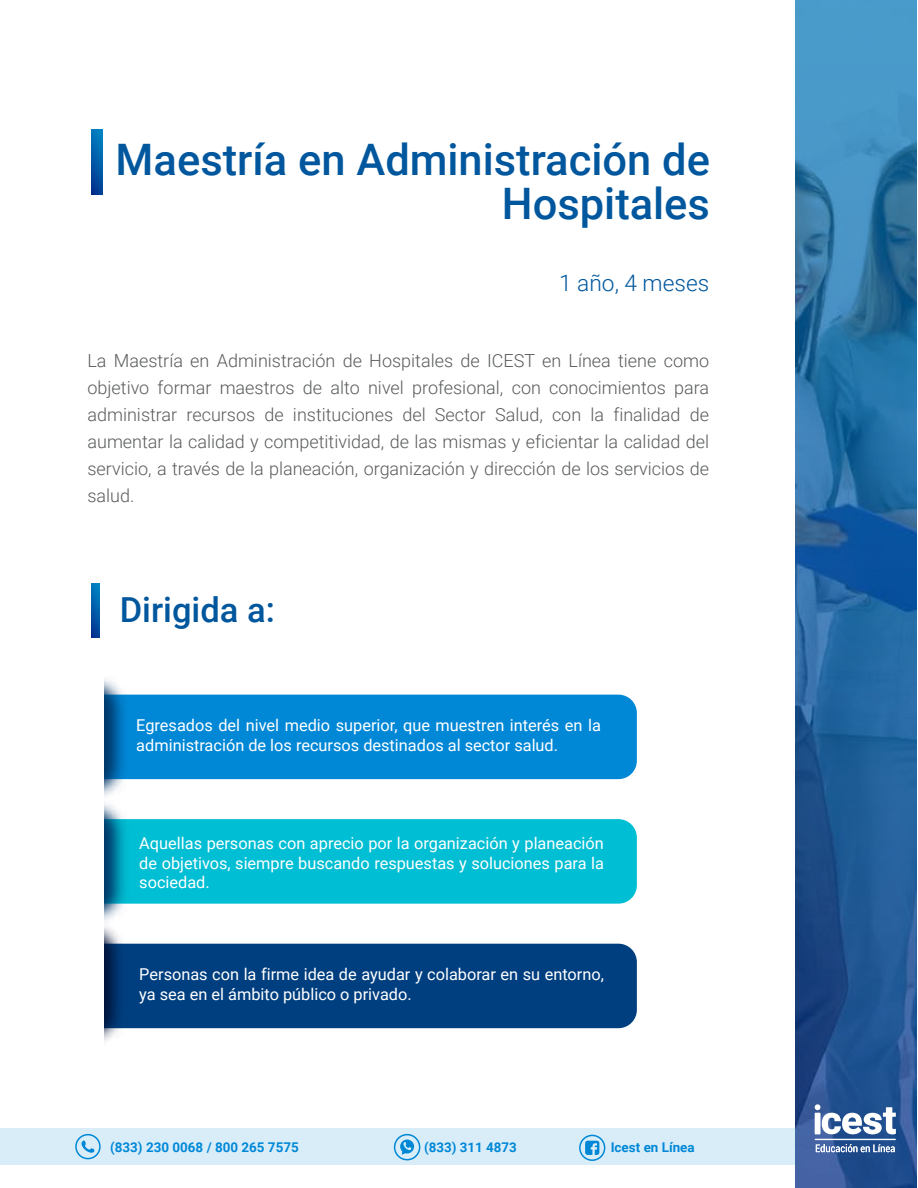
<style>
.page{position:relative;width:918px;height:1188px;background:#fff}
.page>*{position:absolute;margin:0;border:0;box-sizing:border-box;transform-origin:0 0}
.t1{font:500 43.35px/44.1px "Roboto";color:#00579d;text-align:right}
.t2{font:500 34.5px "Roboto";color:#00579d}
.t3{font:300 22.65px "Roboto";color:#00579d}
.t4{font:300 18px/27px "Roboto";color:#595b5b;text-align:justify}
.t5{font:16.35px/19.5px "Roboto";color:#fff}
.t6{font:700 13.5px "Roboto";color:#0088d7}
.t7{font:700 13.35px "Roboto";color:#0088d7}
</style>
<div class="page">
<svg style="left:795px;top:0;width:122px;height:1188px;background:#2969a1"></svg>
<svg style="left:92px;top:129px;width:11px;height:65px"></svg>
<svg style="left:816px;top:1144px;width:79px;height:8px"></svg>
<hr style="left:815px;top:1139px;width:81px;height:1px;background:#fff">
<svg style="left:815px;top:1104px;width:81px;height:30px"></svg>
<div style="left:41px;top:695px;width:596px;height:84px;background:#0088d7;border-radius:18px"></div>
<div style="left:41px;top:944px;width:596px;height:84px;background:#003f7f;border-radius:18px"></div>
<img style="left:104px;top:966px;width:63px;height:75px">
<img style="left:104px;top:678px;width:66px;height:79px">
<div style="left:41px;top:819px;width:596px;height:85px;background:#00bed3;border-radius:18px"></div>
<img style="left:104px;top:757px;width:66px;height:209px">
<div style="left:26px;top:609px;width:78px;height:477px;background:#fff"></div>
<svg style="left:92px;top:584px;width:8px;height:53px"></svg>
<div style="left:0;top:1128px;width:795px;height:37px;background:#d9edf9"></div>
<div style="left:579px;top:1135px;width:26px;height:26px;border:2px solid #0088d7;border-radius:50%"></div>
<svg style="left:585px;top:1141px;width:14px;height:14px"></svg>
<div style="left:394px;top:1134px;width:26px;height:26px;border:2px solid #0088d7;border-radius:50%"></div>
<svg style="left:400px;top:1140px;width:14px;height:15px"></svg>
<div style="left:75px;top:1134px;width:26px;height:25px;border:2px solid #0088d7;border-radius:50%"></div>
<svg style="left:81px;top:1141px;width:14px;height:12px"></svg>
<h1 class="t1" style="left:116px;top:136px;width:596px">Maestría en Administración de<br>Hospitales</h1>
<p class="t3" style="left:559px;top:267px;width:152px">1 año, 4 meses</p>
<p class="t4" style="left:87px;top:346px;width:623px">La Maestría en Administración de Hospitales de ICEST en Línea tiene como objetivo formar maestros de alto nivel profesional, con conocimientos para administrar recursos de instituciones del Sector Salud, con la finalidad de aumentar la calidad y competitividad, de las mismas y eficientar la calidad del servicio, a través de la planeación, organización y dirección de los servicios de salud.</p>
<h2 class="t2" style="left:120px;top:585px;width:157px">Dirigida a:</h2>
<p class="t5" style="left:136px;top:715px;width:466px">Egresados del nivel medio superior, que muestren interés en la administración de los recursos destinados al sector salud.</p>
<p class="t5" style="left:139px;top:833px;width:466px;text-align:justify">Aquellas personas con aprecio por la organización y planeación de objetivos, siempre buscando respuestas y soluciones para la sociedad.</p>
<p class="t5" style="left:139px;top:964px;width:466px">Personas con la firme idea de ayudar y colaborar en su entorno, ya sea en el ámbito público o privado.</p>
<p class="t6" style="left:110px;top:1138px;width:190px">(833) 230 0068 / 800 265 7575</p>
<p class="t7" style="left:424px;top:1138px;width:94px">(833) 311 4873</p>
<p class="t6" style="left:611px;top:1138px;width:86px">Icest en Línea</p>
</div>
